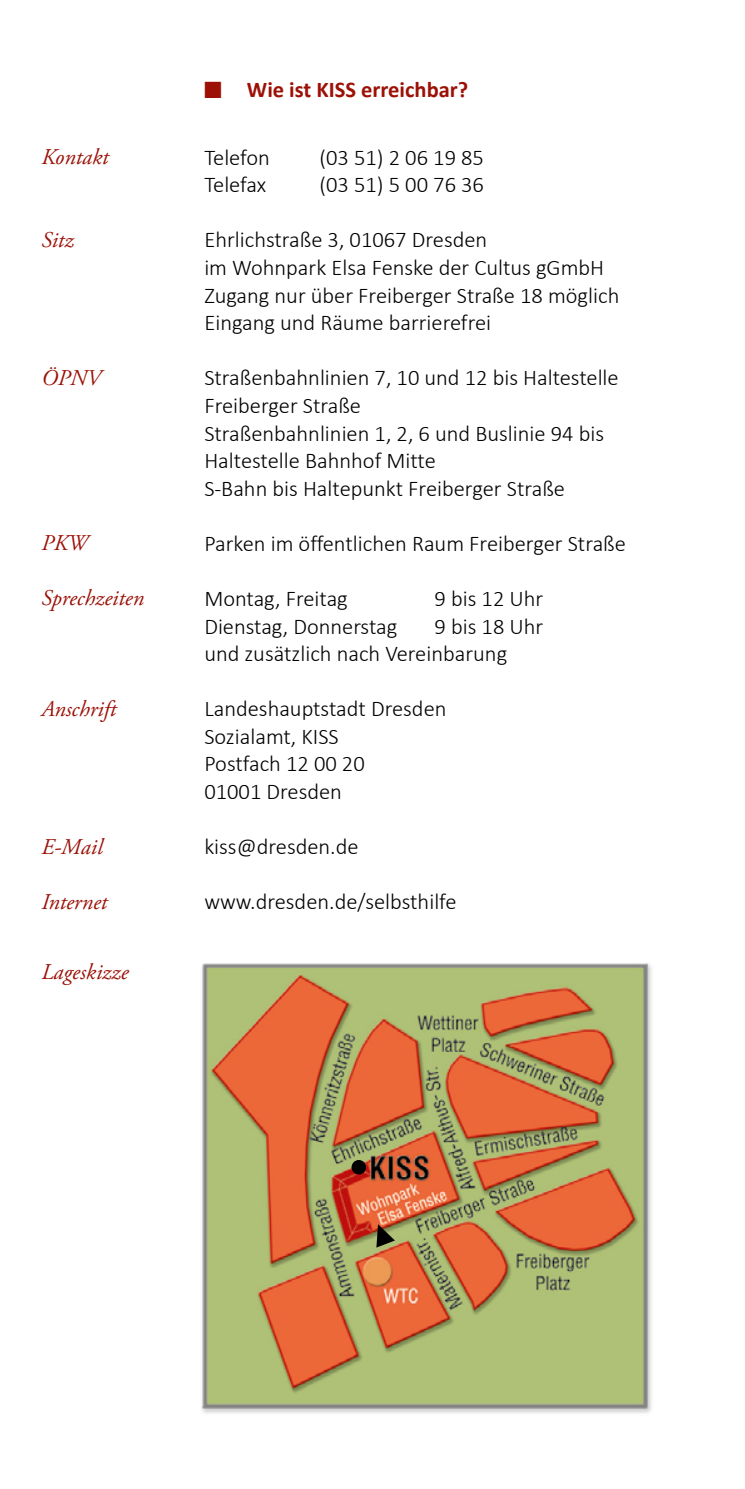
<style>
.page{position:relative;width:745px;height:1489px;background:#fff}
.page>*{position:absolute;margin:0;border:0;box-sizing:border-box;transform-origin:0 0}
.P-Fließtext{font:300 22.5px/27.5px "Calibri";color:#000}
.P-Marginalie{font:italic 22.5px "Adobe Garamond Pro";color:#9c1006}
.H3-Überschrtift_3__O{font:700 22.5px "Calibri";color:#9c1006}
.s1{font-family:"Monotype Sorts";font-weight:400}
</style>
<div class="page">
<img style="left:201px;top:963px;width:451px;height:450px">
<svg style="left:376px;top:1224px;width:18px;height:23px"></svg>
<div style="left:351px;top:1159px;width:15px;height:15px;background:#000;border-radius:50%"></div>
<p class="P-Marginalie" style="left:41px;top:143px;width:69px">Kontakt</p>
<p class="P-Marginalie" style="left:41px;top:226px;width:34px">Sitz</p>
<p class="P-Marginalie" style="left:41px;top:364px;width:61px">ÖPNV</p>
<p class="P-Marginalie" style="left:41px;top:529px;width:48px">PKW</p>
<p class="P-Marginalie" style="left:41px;top:584px;width:104px">Sprechzeiten</p>
<p class="P-Marginalie" style="left:41px;top:695px;width:76px">Anschrift</p>
<p class="P-Marginalie" style="left:41px;top:832px;width:63px">E-Mail</p>
<p class="P-Marginalie" style="left:41px;top:888px;width:67px">Internet</p>
<p class="P-Marginalie" style="left:41px;top:958px;width:89px">Lageskizze</p>
<h3 class="H3-Überschrtift_3__O" style="left:204px;top:75px;width:265px"><span class="s1">n</span> Wie ist KISS erreichbar?</h3>
<p class="P-Fließtext" style="left:204px;top:142px;width:67px">Telefon</p>
<p class="P-Fließtext" style="left:319px;top:142px;width:166px">(03 51) 2 06 19 85</p>
<p class="P-Fließtext" style="left:204px;top:170px;width:63px">Telefax</p>
<p class="P-Fließtext" style="left:319px;top:170px;width:166px">(03 51) 5 00 76 36</p>
<p class="P-Fließtext" style="left:204px;top:225px;width:284px">Ehrlichstraße 3, 01067 Dresden</p>
<p class="P-Fließtext" style="left:204px;top:253px;width:401px">im Wohnpark Elsa Fenske der Cultus gGmbH</p>
<p class="P-Fließtext" style="left:204px;top:280px;width:416px">Zugang nur über Freiberger Straße 18 möglich</p>
<p class="P-Fließtext" style="left:204px;top:308px;width:288px">Eingang und Räume barrierefrei</p>
<p class="P-Fließtext" style="left:204px;top:363px;width:415px">Straßenbahnlinien 7, 10 und 12 bis Haltestelle<br>Freiberger Straße</p>
<p class="P-Fließtext" style="left:204px;top:418px;width:401px">Straßenbahnlinien 1, 2, 6 und Buslinie 94 bis</p>
<p class="P-Fließtext" style="left:204px;top:446px;width:233px">Haltestelle Bahnhof Mitte</p>
<p class="P-Fließtext" style="left:204px;top:473px;width:362px">S-Bahn bis Haltepunkt Freiberger Straße</p>
<p class="P-Fließtext" style="left:204px;top:528px;width:423px">Parken im öffentlichen Raum Freiberger Straße</p>
<p class="P-Fließtext" style="left:204px;top:583px;width:145px">Montag, Freitag</p>
<p class="P-Fließtext" style="left:434px;top:583px;width:110px">9 bis 12 Uhr</p>
<p class="P-Fließtext" style="left:204px;top:611px;width:194px">Dienstag, Donnerstag</p>
<p class="P-Fließtext" style="left:434px;top:611px;width:110px">9 bis 18 Uhr</p>
<p class="P-Fließtext" style="left:204px;top:638px;width:304px">und zusätzlich nach Vereinbarung</p>
<p class="P-Fließtext" style="left:204px;top:694px;width:243px">Landeshauptstadt Dresden</p>
<p class="P-Fließtext" style="left:204px;top:721px;width:136px">Sozialamt, KISS</p>
<p class="P-Fließtext" style="left:204px;top:749px;width:162px">Postfach 12 00 20</p>
<p class="P-Fließtext" style="left:204px;top:776px;width:139px">01001 Dresden</p>
<p class="P-Fließtext" style="left:204px;top:831px;width:156px">kiss@dresden.de</p>
<p class="P-Fließtext" style="left:204px;top:887px;width:253px">www.dresden.de/selbsthilfe</p>
</div>
